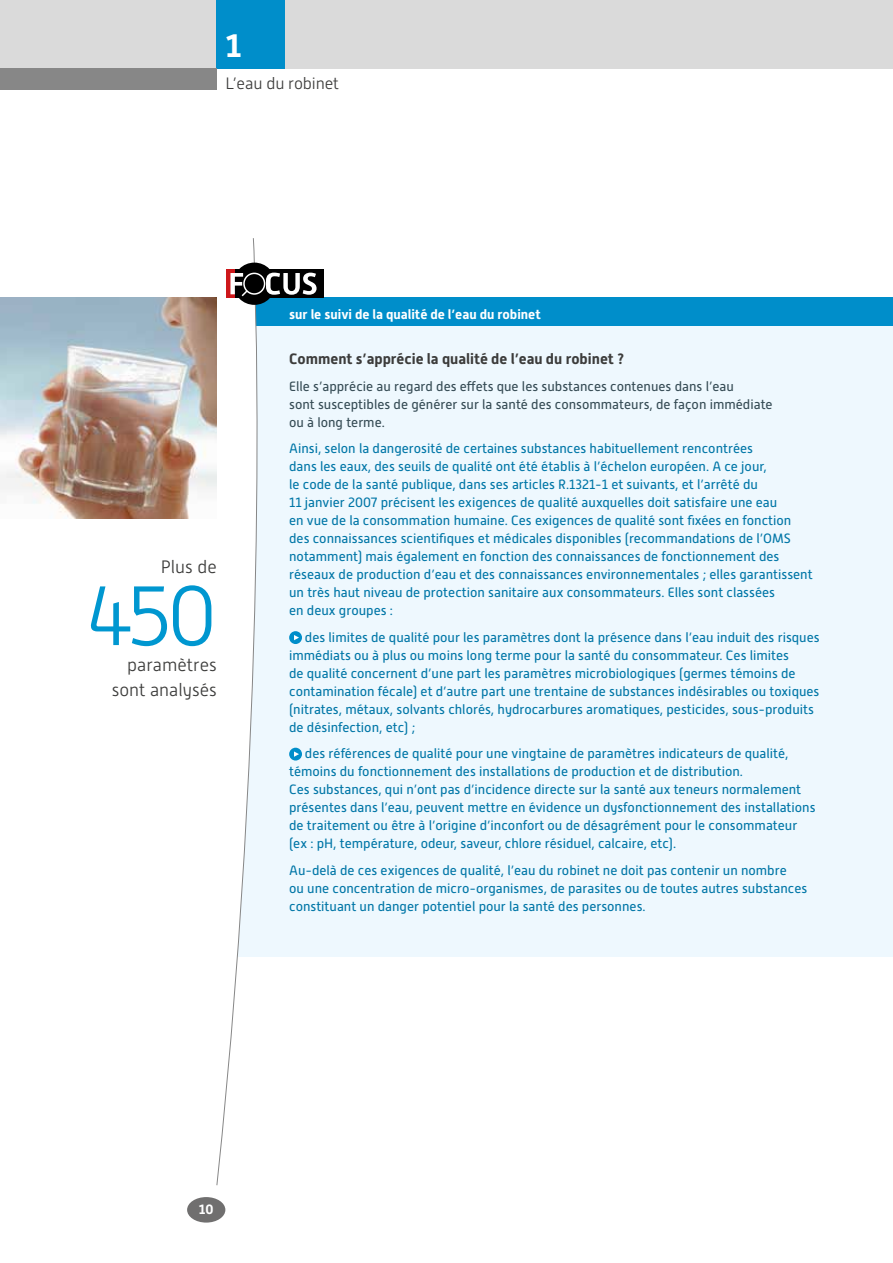
<style>
.page{position:relative;width:893px;height:1263px;background:#fff}
.page>*{position:absolute;margin:0;border:0;box-sizing:border-box;transform-origin:0 0}
.t1{font:300 84px "Alwyn New";color:#0097d0}
.t2{font:700 32.55px "Alwyn New";color:#fff}
.t3{font:300 18px/25.5px "Alwyn New";color:#3c3c3b;text-align:right}
.t4{font:300 16.5px "Alwyn New";letter-spacing:-.01em;color:#3c3c3b}
.t5{font:700 15px "Alwyn New";color:#3c3c3b}
.t6{font:13.5px/18px "Alwyn New";color:#0076a7}
.t7{font:13.5px/18px "Alwyn New";color:#354b54}
.t8{font:700 13.5px "Alwyn New";color:#fff}
</style>
<div class="page">
<div style="left:217px;top:326px;width:676px;height:630px;background:#eef8fe"></div>
<div style="left:217px;top:298px;width:676px;height:28px;background:#008eca"></div>
<div style="left:289px;top:631px;width:13px;height:13px;background:#008eca;border-radius:50%"></div>
<svg style="left:294px;top:635px;width:5px;height:5px"></svg>
<div style="left:289px;top:748px;width:13px;height:12px;background:#008eca;border-radius:50%"></div>
<svg style="left:294px;top:751px;width:5px;height:6px"></svg>
<div style="left:0;top:0;width:893px;height:68px;background:#dadada"></div>
<div style="left:217px;top:0;width:68px;height:68px;background:#008eca"></div>
<div style="left:0;top:68px;width:217px;height:21px;background:#878787"></div>
<div style="left:187px;top:1197px;width:38px;height:25px;background:#706f6f;border-radius:50%"></div>
<svg style="left:216px;top:238px;width:58px;height:948px"></svg>
<img style="left:0;top:298px;width:217px;height:221px">
<div style="left:235px;top:270px;width:88px;height:28px;background:#000"></div>
<div style="left:226px;top:270px;width:9px;height:28px;background:#cd171a"></div>
<div style="left:233px;top:263px;width:42px;height:42px;background:#000;border-radius:50%"></div>
<svg style="left:230px;top:273px;width:87px;height:24px"></svg>
<h2 class="t2" style="left:225px;top:26px;width:18px">1</h2>
<p class="t4" style="left:225px;top:75px;width:115px">L’eau du robinet</p>
<h3 class="t3" style="left:161px;top:554px;width:58px">Plus de</h3>
<h1 class="t1" style="left:87px;top:570px;width:131px">450</h1>
<h3 class="t3" style="left:112px;top:652px;width:107px">paramètres sont analysés</h3>
<p class="t8" style="left:289px;top:306px;width:253px">sur le suivi de la qualité de l’eau du robinet</p>
<p class="t5" style="left:289px;top:350px;width:337px">Comment s’apprécie la qualité de l’eau du robinet ?</p>
<p class="t7" style="left:289px;top:377px;width:485px">Elle s’apprécie au regard des effets que les substances contenues dans l’eau<br>sont susceptibles de générer sur la santé des consommateurs, de façon immédiate ou à long terme.</p>
<p class="t6" style="left:289px;top:440px;width:525px">Ainsi, selon la dangerosité de certaines substances habituellement rencontrées<br>dans les eaux, des seuils de qualité ont été établis à l’échelon européen. A ce jour,<br>le code de la santé publique, dans ses articles R.1321-1 et suivants, et l’arrêté du<br>11 janvier 2007 précisent les exigences de qualité auxquelles doit satisfaire une eau<br>en vue de la consommation humaine. Ces exigences de qualité sont fixées en fonction des connaissances scientifiques et médicales disponibles (recommandations de l’OMS notamment) mais également en fonction des connaissances de fonctionnement des réseaux de production d’eau et des connaissances environnementales ; elles garantissent un très haut niveau de protection sanitaire aux consommateurs. Elles sont classées<br>en deux groupes :</p>
<p class="t6" style="left:289px;top:628px;width:532px;text-indent:16px">des limites de qualité pour les paramètres dont la présence dans l’eau induit des risques immédiats ou à plus ou moins long terme pour la santé du consommateur. Ces limites<br>de qualité concernent d’une part les paramètres microbiologiques (germes témoins de contamination fécale) et d’autre part une trentaine de substances indésirables ou toxiques (nitrates, métaux, solvants chlorés, hydrocarbures aromatiques, pesticides, sous-produits de désinfection, etc) ;</p>
<p class="t6" style="left:289px;top:745px;width:528px;text-indent:16px">des références de qualité pour une vingtaine de paramètres indicateurs de qualité, témoins du fonctionnement des installations de production et de distribution.<br>Ces substances, qui n’ont pas d’incidence directe sur la santé aux teneurs normalement présentes dans l’eau, peuvent mettre en évidence un dysfonctionnement des installations de traitement ou être à l’origine d’inconfort ou de désagrément pour le consommateur (ex : pH, température, odeur, saveur, chlore résiduel, calcaire, etc).</p>
<p class="t6" style="left:289px;top:861px;width:520px">Au-delà de ces exigences de qualité, l’eau du robinet ne doit pas contenir un nombre<br>ou une concentration de micro-organismes, de parasites ou de toutes autres substances constituant un danger potentiel pour la santé des personnes.</p>
<p class="t8" style="left:199px;top:1201px;width:16px">10</p>
</div>
